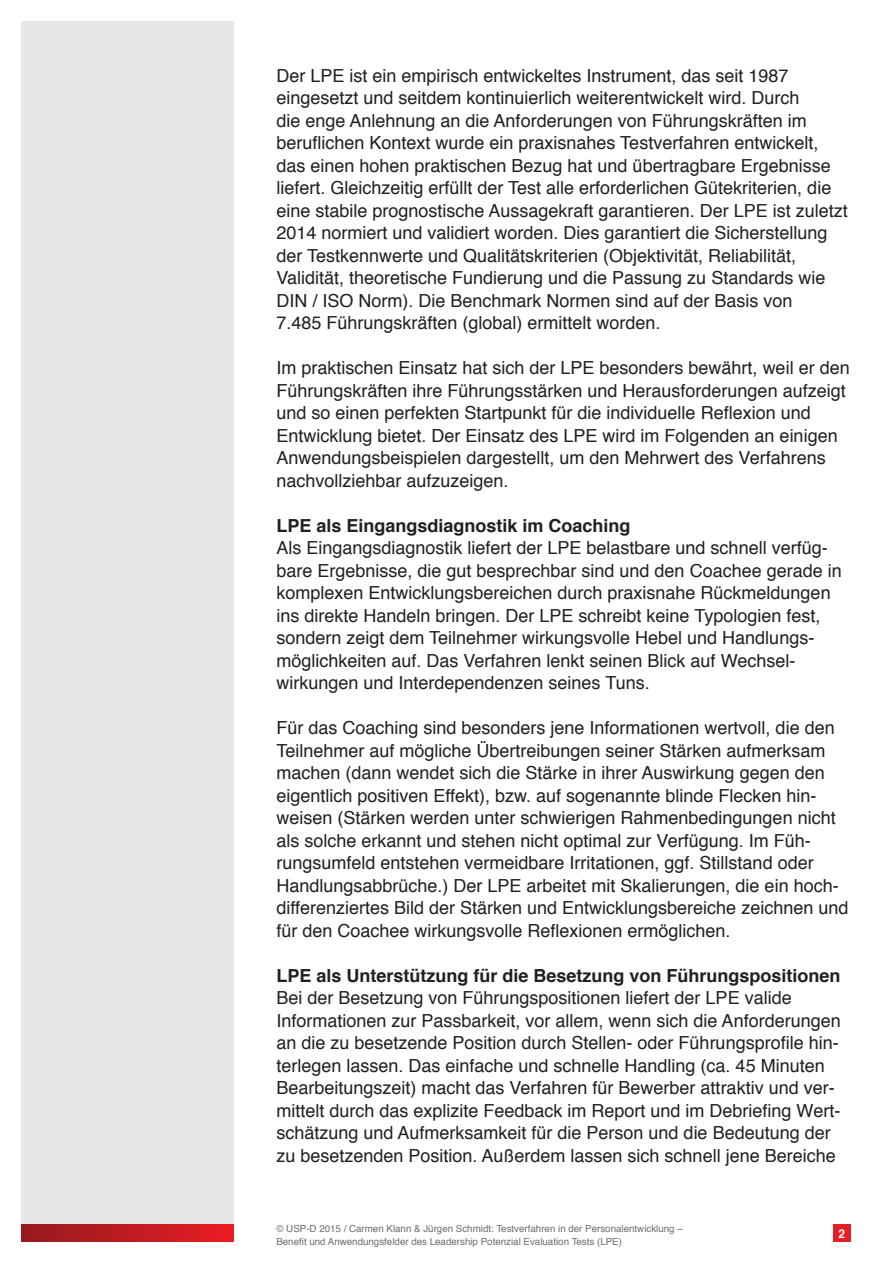
<style>
.page{position:relative;width:893px;height:1263px;background:#fff}
.page>*{position:absolute;margin:0;border:0;box-sizing:border-box;transform-origin:0 0}
.t1{font:18px/22.5px "Helvetica";color:#231f20}
.t2{font:700 18px "Helvetica";color:#231f20}
.t3{font:700 12px "Helvetica";color:#fff}
.t4{font:9.75px/12.8px "Helvetica";color:#6c6d70}
</style>
<div class="page">
<div style="left:21px;top:21px;width:213px;height:1221px;background:#e6e7e9"></div>
<div style="left:833px;top:1225px;width:17px;height:17px;background:#e41f25"></div>
<div style="left:21px;top:1225px;width:213px;height:17px;background:linear-gradient(to right,#951b1e,#e91c24)"></div>
<p class="t1" style="left:276px;top:65px;width:573px">Der LPE ist ein empirisch entwickeltes Instrument, das seit 1987 eingesetzt und seitdem kontinuierlich weiterentwickelt wird. Durch<br>die enge Anlehnung an die Anforderungen von Führungskräften im beruflichen Kontext wurde ein praxisnahes Testverfahren entwickelt, das einen hohen praktischen Bezug hat und übertragbare Ergebnisse liefert. Gleichzeitig erfüllt der Test alle erforderlichen Gütekriterien, die eine stabile prognostische Aussagekraft garantieren. Der LPE ist zuletzt 2014 normiert und validiert worden. Dies garantiert die Sicherstellung der Testkennwerte und Qualitätskriterien (Objektivität, Reliabilität, Validität, theoretische Fundierung und die Passung zu Standards wie DIN / ISO Norm). Die Benchmark Normen sind auf der Basis von<br>7.485 Führungskräften (global) ermittelt worden.</p>
<p class="t1" style="left:276px;top:357px;width:575px">Im praktischen Einsatz hat sich der LPE besonders bewährt, weil er den Führungskräften ihre Führungsstärken und Herausforderungen aufzeigt und so einen perfekten Startpunkt für die individuelle Reflexion und Entwicklung bietet. Der Einsatz des LPE wird im Folgenden an einigen Anwendungsbeispielen dargestellt, um den Mehrwert des Verfahrens nachvollziehbar aufzuzeigen.</p>
<p class="t2" style="left:276px;top:511px;width:356px">LPE als Eingangsdiagnostik im Coaching</p>
<p class="t1" style="left:276px;top:537px;width:567px">Als Eingangsdiagnostik liefert der LPE belastbare und schnell verfüg&shy;bare Ergebnisse, die gut besprechbar sind und den Coachee gerade in komplexen Entwicklungsbereichen durch praxisnahe Rückmeldungen ins direkte Handeln bringen. Der LPE schreibt keine Typologien fest, sondern zeigt dem Teilnehmer wirkungsvolle Hebel und Handlungs&shy;möglichkeiten auf. Das Verfahren lenkt seinen Blick auf Wechsel&shy;wirkungen und Interdependenzen seines Tuns.</p>
<p class="t1" style="left:276px;top:717px;width:573px">Für das Coaching sind besonders jene Informationen wertvoll, die den Teilnehmer auf mögliche Übertreibungen seiner Stärken aufmerksam machen (dann wendet sich die Stärke in ihrer Auswirkung gegen den eigentlich positiven Effekt), bzw. auf sogenannte blinde Flecken hin&shy;weisen (Stärken werden unter schwierigen Rahmenbedingungen nicht als solche erkannt und stehen nicht optimal zur Verfügung. Im Füh&shy;rungsumfeld entstehen vermeidbare Irritationen, ggf. Stillstand oder Handlungsabbrüche.) Der LPE arbeitet mit Skalierungen, die ein hoch&shy;differenziertes Bild der Stärken und Entwicklungsbereiche zeichnen und für den Coachee wirkungsvolle Reflexionen ermöglichen.</p>
<p class="t2" style="left:276px;top:961px;width:566px">LPE als Unterstützung für die Besetzung von Führungspositionen</p>
<p class="t1" style="left:276px;top:987px;width:566px">Bei der Besetzung von Führungspositionen liefert der LPE valide Informationen zur Passbarkeit, vor allem, wenn sich die Anforderungen an die zu besetzende Position durch Stellen- oder Führungsprofile hin&shy;terlegen lassen. Das einfache und schnelle Handling (ca. 45 Minuten Bearbeitungszeit) macht das Verfahren für Bewerber attraktiv und ver&shy;mittelt durch das explizite Feedback im Report und im Debriefing Wert&shy;schätzung und Aufmerksamkeit für die Person und die Bedeutung der zu besetzenden Position. Außerdem lassen sich schnell jene Bereiche</p>
<p class="t4" style="left:276px;top:1222px;width:408px">© USP-D 2015 / Carmen Klann &amp; Jürgen Schmidt: Testverfahren in der Personalentwicklung –<br>Benefit und Anwendungsfelder des Leadership Potenzial Evaluation Tests (LPE)</p>
<p class="t3" style="left:839px;top:1224px;width:8px">2</p>
</div>
